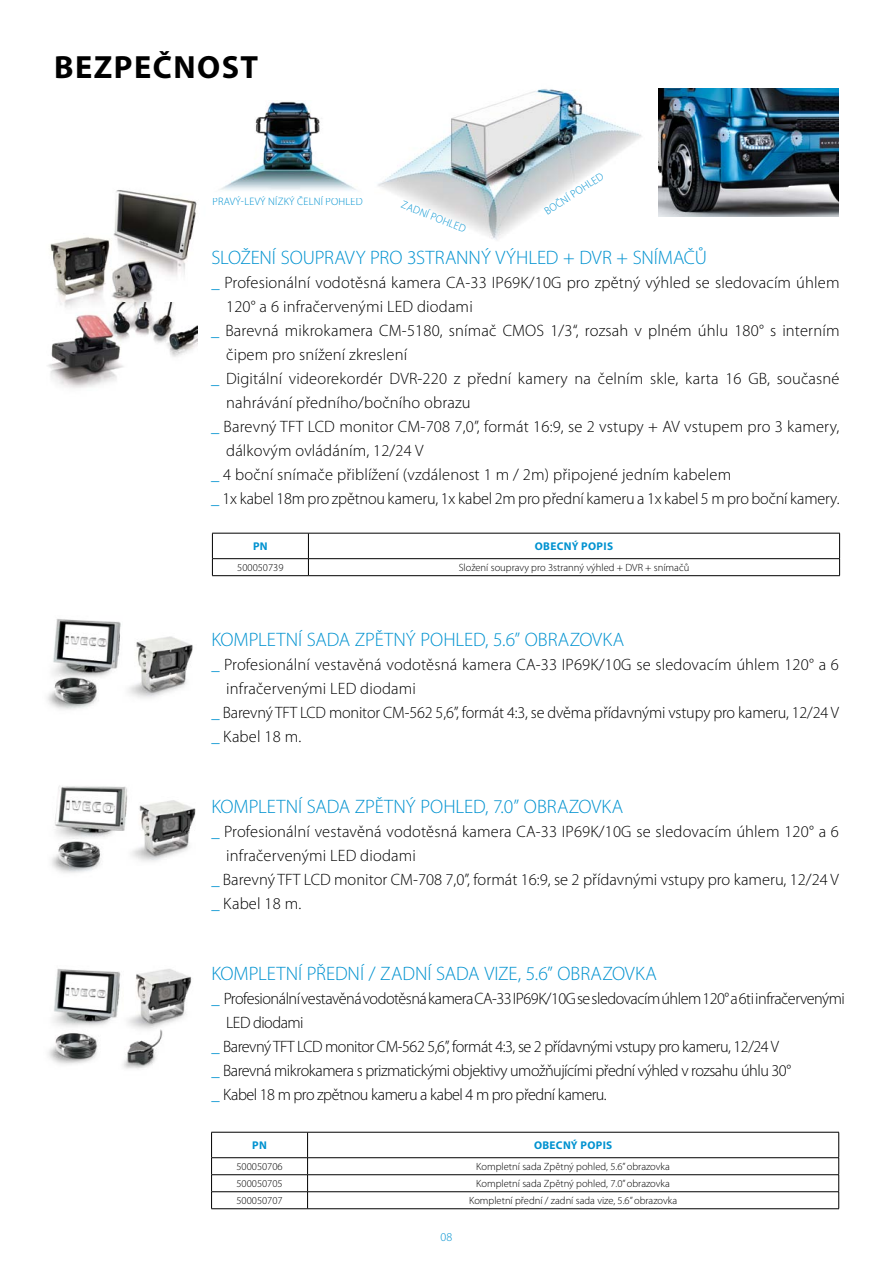
<style>
.page{position:relative;width:893px;height:1263px;background:#fff}
.page>*{position:absolute;margin:0;border:0;box-sizing:border-box;transform-origin:0 0}
.t1{font:700 32.25px "Myriad Pro";color:#000}
.t2{font:300 19.5px "Myriad Pro";letter-spacing:-.005em;color:#0092d0}
.t3{font:300 16.5px/24px "Myriad Pro";color:#000}
.t4{font:300 16.5px "Myriad Pro";letter-spacing:-.03em;color:#000}
.t5{font:300 12px "Myriad Pro";color:#0092d0}
.t6{font:700 11.25px "Myriad Pro";letter-spacing:.03em;color:#0092d0}
.t7{font:300 10.8px "Myriad Pro";letter-spacing:.02em;color:#0092d0}
.t8{font:300 10.5px "Myriad Pro";color:#000}
.s1{color:#0092d0}
</style>
<div class="page">
<img style="left:47px;top:619px;width:146px;height:91px">
<img style="left:48px;top:968px;width:144px;height:101px">
<img style="left:51px;top:785px;width:145px;height:88px">
<img style="left:117px;top:291px;width:35px;height:12px">
<img style="left:117px;top:303px;width:81px;height:54px">
<img style="left:114px;top:190px;width:83px;height:101px">
<img style="left:50px;top:234px;width:67px;height:77px">
<img style="left:48px;top:311px;width:85px;height:77px">
<img style="left:378px;top:89px;width:264px;height:151px">
<img style="left:658px;top:88px;width:181px;height:128px">
<img style="left:220px;top:101px;width:136px;height:90px">
<hr style="left:212px;top:533px;width:96px;height:1px;background:#000">
<hr style="left:308px;top:533px;width:532px;height:1px;background:#000">
<hr style="left:212px;top:558px;width:96px;height:1px;background:#000">
<hr style="left:308px;top:558px;width:532px;height:1px;background:#000">
<svg style="left:212px;top:533px;width:1px;height:42px"></svg>
<svg style="left:308px;top:533px;width:1px;height:42px"></svg>
<svg style="left:839px;top:533px;width:1px;height:42px"></svg>
<hr style="left:212px;top:575px;width:96px;height:1px;background:#000">
<hr style="left:308px;top:575px;width:532px;height:1px;background:#000">
<hr style="left:211px;top:1132px;width:97px;height:1px;background:#000">
<hr style="left:308px;top:1132px;width:531px;height:1px;background:#000">
<hr style="left:211px;top:1174px;width:97px;height:1px;background:#000">
<hr style="left:308px;top:1174px;width:531px;height:1px;background:#000">
<hr style="left:211px;top:1157px;width:97px;height:1px;background:#000">
<hr style="left:308px;top:1157px;width:531px;height:1px;background:#000">
<hr style="left:211px;top:1191px;width:97px;height:1px;background:#000">
<svg style="left:211px;top:1132px;width:1px;height:76px"></svg>
<hr style="left:308px;top:1191px;width:531px;height:1px;background:#000">
<svg style="left:307px;top:1132px;width:1px;height:76px"></svg>
<svg style="left:838px;top:1132px;width:1px;height:76px"></svg>
<hr style="left:211px;top:1208px;width:97px;height:1px;background:#000">
<hr style="left:308px;top:1208px;width:531px;height:1px;background:#000">
<h1 class="t1" style="left:54px;top:46px;width:141px">BEZPEČNOST</h1>
<p class="t7" style="left:213px;top:196px;width:152px">pravý-levý nízký čelní pohled</p>
<p class="t7" style="left:404px;top:199px;width:70px;rotate:21deg">zadní pohled</p>
<p class="t7" style="left:542px;top:207px;width:70px;rotate:-33deg">boční pohled</p>
<p class="t2" style="left:211px;top:247px;width:380px">Složení soupravy pro 3stranný výhled + DVR</p>
<p class="t2" style="left:616px;top:247px;width:92px">+ snímačů</p>
<p class="t3" style="left:226px;top:271px;width:615px;text-indent:-15px"><span class="s1">_</span> Profesionální vodotěsná kamera CA-33 IP69K/10G pro zpětný výhled se sledovacím úhlem<br>120° a 6 infračervenými LED</p>
<p class="t3" style="left:417px;top:295px;width:57px">diodami</p>
<p class="t3" style="left:211px;top:319px;width:630px"><span class="s1">_</span> Barevná mikrokamera CM-5180, snímač CMOS 1/3“, rozsah v plném úhlu 180° s interním</p>
<p class="t3" style="left:226px;top:343px;width:183px">čipem pro snížení zkreslení</p>
<p class="t3" style="left:211px;top:367px;width:630px"><span class="s1">_</span> Digitální videorekordér DVR-220 z přední kamery na čelním skle, karta 16 GB, současné</p>
<p class="t3" style="left:226px;top:391px;width:246px">nahrávání předního/bočního obrazu</p>
<p class="t3" style="left:211px;top:415px;width:106px"><span class="s1">_</span> Barevný TFT LCD</p>
<p class="t3" style="left:339px;top:415px;width:502px">monitor CM-708 7,0”, formát 16:9, se 2 vstupy + AV vstupem pro 3 kamery,</p>
<p class="t3" style="left:226px;top:439px;width:199px">dálkovým ovládáním, 12/24 V</p>
<p class="t3" style="left:211px;top:463px;width:521px"><span class="s1">_</span> 4 boční snímače přiblížení (vzdálenost 1 m / 2m) připojené jedním kabelem</p>
<p class="t3" style="left:211px;top:487px;width:630px"><span class="s1">_</span> 1x kabel 18m pro zpětnou kameru, 1x kabel 2m pro přední kameru a 1x kabel 5 m pro boční kamery.</p>
<p class="t6" style="left:253px;top:539px;width:16px">PN</p>
<p class="t6" style="left:535px;top:539px;width:54px">OBECNÝ POPIS</p>
<p class="t8" style="left:237px;top:562px;width:48px">500050739</p>
<p class="t8" style="left:459px;top:562px;width:174px">Složení soupravy pro 3stranný výhled + DVR</p>
<p class="t8" style="left:645px;top:562px;width:46px">+ snímačů</p>
<p class="t2" style="left:211px;top:629px;width:414px">Kompletní sada Zpětný pohled, 5.6” obrazovka</p>
<p class="t3" style="left:226px;top:653px;width:614px;text-indent:-15px"><span class="s1">_</span> Profesionální vestavěná vodotěsná kamera CA-33 IP69K/10G se sledovacím úhlem 120° a 6 infračervenými LED</p>
<p class="t3" style="left:360px;top:677px;width:57px">diodami</p>
<p class="t3" style="left:211px;top:701px;width:98px"><span class="s1">_</span> Barevný TFT LCD</p>
<p class="t3" style="left:329px;top:701px;width:512px">monitor CM-562 5,6”, formát 4:3, se dvěma přídavnými vstupy pro kameru, 12/24 V</p>
<p class="t3" style="left:211px;top:725px;width:91px"><span class="s1">_</span> Kabel 18 m.</p>
<p class="t2" style="left:211px;top:796px;width:413px">Kompletní sada Zpětný pohled, 7.0” obrazovka</p>
<p class="t3" style="left:226px;top:820px;width:614px;text-indent:-15px"><span class="s1">_</span> Profesionální vestavěná vodotěsná kamera CA-33 IP69K/10G se sledovacím úhlem 120° a 6 infračervenými LED</p>
<p class="t3" style="left:360px;top:844px;width:57px">diodami</p>
<p class="t3" style="left:211px;top:868px;width:102px"><span class="s1">_</span> Barevný TFT LCD</p>
<p class="t3" style="left:334px;top:868px;width:506px">monitor CM-708 7,0”, formát 16:9, se 2 přídavnými vstupy pro kameru, 12/24 V</p>
<p class="t3" style="left:211px;top:892px;width:91px"><span class="s1">_</span> Kabel 18 m.</p>
<p class="t2" style="left:211px;top:963px;width:447px">Kompletní přední / zadní sada vize, 5.6” obrazovka</p>
<p class="t4" style="left:211px;top:989px;width:635px"><span class="s1">_</span> Profesionální vestavěná vodotěsná kamera CA-33 IP69K/10G se sledovacím úhlem 120° a 6ti infračervenými</p>
<p class="t3" style="left:226px;top:1011px;width:79px">LED diodami</p>
<p class="t4" style="left:211px;top:1037px;width:569px"><span class="s1">_</span> Barevný TFT LCD monitor CM-562 5,6”, formát 4:3, se 2 přídavnými vstupy pro kameru, 12/24 V</p>
<p class="t4" style="left:211px;top:1061px;width:581px"><span class="s1">_</span> Barevná mikrokamera s prizmatickými objektivy umožňujícími přední výhled v rozsahu úhlu 30°</p>
<p class="t4" style="left:211px;top:1085px;width:397px"><span class="s1">_</span> Kabel 18 m pro zpětnou kameru a kabel 4 m pro přední kameru.</p>
<p class="t6" style="left:252px;top:1138px;width:16px">PN</p>
<p class="t6" style="left:534px;top:1138px;width:54px">OBECNÝ POPIS</p>
<p class="t8" style="left:236px;top:1161px;width:48px">500050706</p>
<p class="t8" style="left:476px;top:1161px;width:195px">Kompletní sada Zpětný pohled, 5.6” obrazovka</p>
<p class="t8" style="left:236px;top:1178px;width:48px">500050705</p>
<p class="t8" style="left:476px;top:1178px;width:195px">Kompletní sada Zpětný pohled, 7.0” obrazovka</p>
<p class="t8" style="left:236px;top:1195px;width:48px">500050707</p>
<p class="t8" style="left:469px;top:1195px;width:210px">Kompletní přední / zadní sada vize, 5.6” obrazovka</p>
<p class="t5" style="left:441px;top:1230px;width:13px">08</p>
</div>
